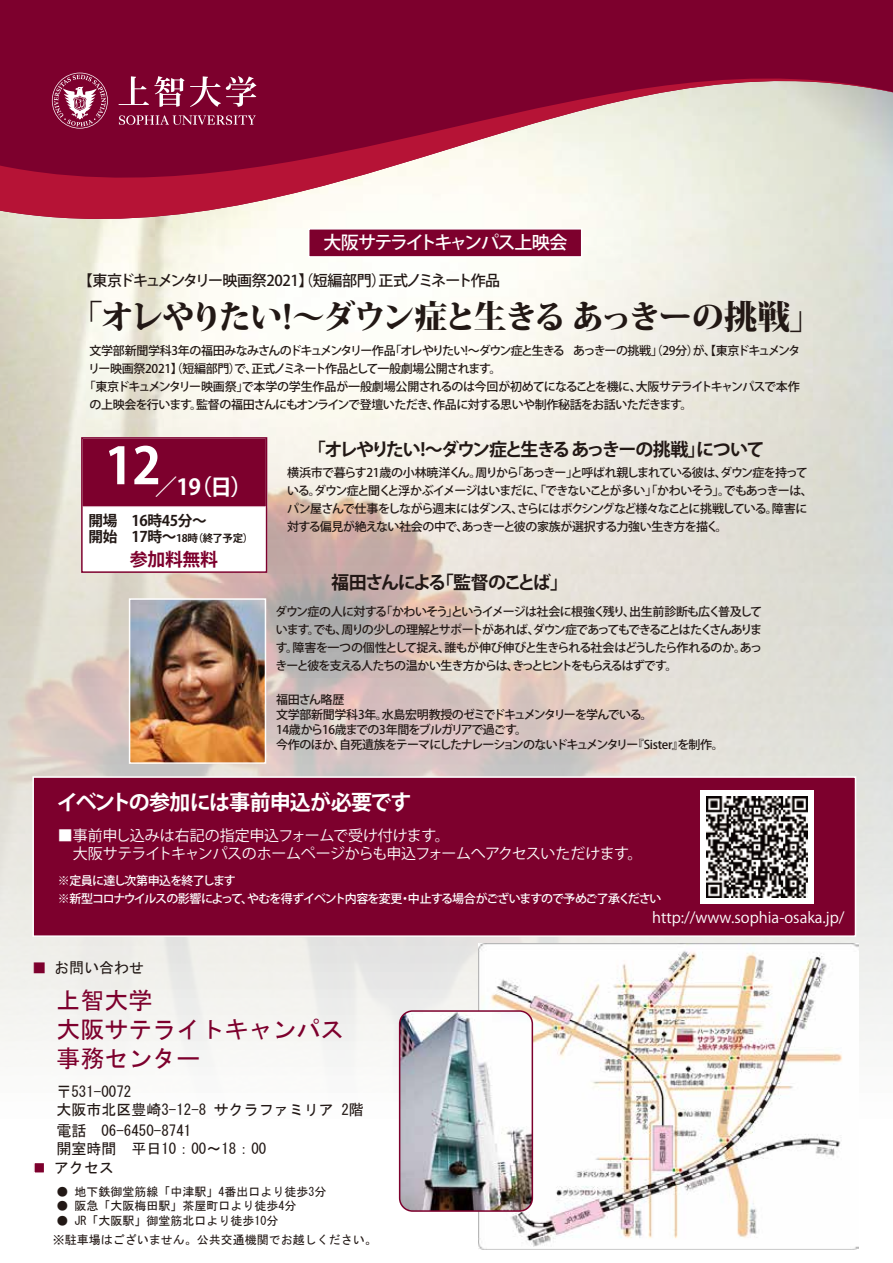
<style>
.page{position:relative;width:893px;height:1263px;background:#fff}
.page>*{position:absolute;margin:0;border:0;box-sizing:border-box;transform-origin:0 0}
.t1{font:700 50.25px "Koz Go Pr 6 N";color:#fff}
.t2{font:800 33px "Koz Min Pro";letter-spacing:-.075em;color:#221815}
.t3{font:24px/28.8px "MS Gothic";color:#7d002d}
.t4{font:700 22.05px "Koz Go Pr 6 N";color:#fff}
.t5{font:700 21px "Koz Go Pr 6 N";letter-spacing:-.045em;color:#fff}
.t6{font:700 18px "Koz Go Pr 6 N";letter-spacing:-.105em;color:#221815}
.t7{font:700 18px "Koz Go Pr 6 N";letter-spacing:-.125em;color:#221815}
.t8{font:500 18px "Koz Go Pr 6 N";letter-spacing:-.085em;color:#fff}
.t9{font:700 18px "Koz Go Pr 6 N";letter-spacing:-.025em;color:#7d002d}
.t10{font:15px/18px "MS Gothic";color:#221815}
.t11{font:15px/18px "Koz Go Pr 6 N";letter-spacing:-.02em;color:#fff}
.t12{font:500 15px "Koz Go Pr 6 N";letter-spacing:-.055em;color:#221815}
.t13{font:15px "Koz Go Pr 6 N";color:#fff}
.t14{font:700 14.7px "Koz Go Pr 6 N";letter-spacing:-.025em;color:#221815}
.t15{font:500 12px/18px "Koz Go Pr 6 N";letter-spacing:-.065em;color:#221815}
.t16{font:12px/19.6px "MS Gothic";color:#221815}
.t17{font:500 12px/18px "Koz Go Pr 6 N";letter-spacing:-.08em;color:#fff}
.t18{font:500 12px "Koz Go Pr 6 N";letter-spacing:-.03em;color:#221815}
.t19{font:700 10.5px "Koz Go Pr 6 N";letter-spacing:-.025em;color:#221815}
.s1{font-size:14.7px}
.s2{color:#7d002d}
</style>
<div class="page">
<div style="left:0;top:0;width:893px;height:19px;background:#7d002d"></div>
<svg style="left:0;top:19px;width:893px;height:256px;background:#b97686"></svg>
<svg style="left:119px;top:115px;width:137px;height:10px"></svg>
<svg style="left:119px;top:76px;width:137px;height:31px;background:#99385b"></svg>
<svg style="left:52px;top:73px;width:56px;height:56px;background:#9d4061"></svg>
<div style="left:32px;top:776px;width:824px;height:161px;background:#7d002d;border:2px solid #fff"></div>
<div style="left:701px;top:791px;width:113px;height:113px;background:#fff"></div>
<img style="left:707px;top:797px;width:101px;height:101px">
<img style="left:478px;top:943px;width:380px;height:306px">
<img style="left:400px;top:1011px;width:132px;height:200px">
<div style="left:399px;top:1010px;width:134px;height:202px;border:2px solid #7d002d;border-radius:13px"></div>
<div style="left:308px;top:228px;width:274px;height:30px;background:#7d002d;border:2px solid #fff"></div>
<div style="left:81px;top:437px;width:186px;height:71px;background:#7d002d;border:2px solid #fff"></div>
<div style="left:81px;top:437px;width:186px;height:136px;border:2px solid #7d002d"></div>
<img style="left:132px;top:601px;width:131px;height:160px">
<div style="left:129px;top:598px;width:137px;height:166px;border:2px solid #fff"></div>
<h3 class="t8" style="left:323px;top:232px;width:246px">大阪サテライトキャンパス上映会</h3>
<p class="t12" style="left:78px;top:272px;width:424px">【東京ドキュメンタリー映画祭2021】（短編部門）正式ノミネート作品</p>
<h2 class="t2" style="left:69px;top:292px;width:754px">「オレやりたい!～ダウン症と生きる あっきーの挑戦」</h2>
<p class="t15" style="left:90px;top:342px;width:712px">文学部新聞学科3年の福田みなみさんのドキュメンタリー作品「オレやりたい!～ダウン症と生きる あっきーの挑戦」（29分）が、【東京ドキュメンタ</p>
<p class="t18" style="left:88px;top:362px;width:415px">リー映画祭2021】（短編部門）で、正式ノミネート作品として一般劇場公開されます。</p>
<p class="t15" style="left:84px;top:378px;width:717px">「東京ドキュメンタリー映画祭」で本学の学生作品が一般劇場公開されるのは今回が初めてになることを機に、大阪サテライトキャンパスで本作</p>
<p class="t15" style="left:89px;top:396px;width:604px">の上映会を行います。監督の福田さんにもオンラインで登壇いただき、作品に対する思いや制作秘話をお話いただきます。</p>
<h1 class="t1" style="left:105px;top:437px;width:58px">12</h1>
<h3 class="t4" style="left:155px;top:474px;width:99px">／19（日）</h3>
<p class="t14" style="left:89px;top:512px;width:120px">開場　16時45分～</p>
<p class="t19" style="left:89px;top:532px;width:166px"><span class="s1">開始　17時～</span>18時（終了予定）</p>
<h3 class="t9" style="left:130px;top:549px;width:90px">参加料無料</h3>
<h3 class="t6" style="left:308px;top:439px;width:458px">「オレやりたい!～ダウン症と生きる あっきーの挑戦」について</h3>
<p class="t15" style="left:287px;top:464px;width:527px">横浜市で暮らす21歳の小林暁洋くん。周りから「あっきー」と呼ばれ親しまれている彼は、ダウン症を持っている。ダウン症と聞くと浮かぶイメージはいまだに、「できないことが多い」「かわいそう」。でもあっきーは、パン屋さんで仕事をしながら週末にはダンス、さらにはボクシングなど様々なことに挑戦している。障害に対する偏見が絶えない社会の中で、あっきーと彼の家族が選択する力強い生き方を描く。</p>
<h3 class="t7" style="left:331px;top:572px;width:238px">福田さんによる「監督のことば」</h3>
<p class="t15" style="left:275px;top:602px;width:488px;text-align:justify">ダウン症の人に対する「かわいそう」というイメージは社会に根強く残り、出生前診断も広く普及しています。でも、周りの少しの理解とサポートがあれば、ダウン症であってもできることはたくさんあります。障害を一つの個性として捉え、誰もが伸び伸びと生きられる社会はどうしたら作れるのか。あっきーと彼を支える人たちの温かい生き方からは、きっとヒントをもらえるはずです。</p>
<p class="t15" style="left:276px;top:692px;width:449px;line-height:15px">福田さん略歴<br>文学部新聞学科3年。水島宏明教授のゼミでドキュメンタリーを学んでいる。<br>14歳から16歳までの3年間をブルガリアで過ごす。<br>今作のほか、自死遺族をテーマにしたナレーションのないドキュメンタリー『Sister』を制作。</p>
<h3 class="t5" style="left:57px;top:791px;width:356px">イベントの参加には事前申込が必要です</h3>
<p class="t11" style="left:58px;top:826px;width:586px">■事前申し込みは右記の指定申込フォームで受け付けます。<br>　大阪サテライトキャンパスのホームページからも申込フォームへアクセスいただけます。</p>
<p class="t17" style="left:58px;top:871px;width:605px">※定員に達し次第申込を終了します<br>※新型コロナウイルスの影響によって、やむを得ずイベント内容を変更・中止する場合がございますので予めご了承ください</p>
<p class="t10" style="left:32px;top:959px;width:114px"><span class="s2">■</span> お問い合わせ</p>
<h3 class="t3" style="left:56px;top:986px;width:289px">上智大学<br>大阪サテライトキャンパス事務センター</h3>
<p class="t10" style="left:56px;top:1083px;width:309px">〒531-0072<br>大阪市北区豊崎3-12-8 サクラファミリア 2階</p>
<p class="t10" style="left:56px;top:1121px;width:211px">電話　06-6450-8741<br>開室時間　平日10：00～18：00</p>
<p class="t10" style="left:32px;top:1158px;width:84px"><span class="s2">■</span> アクセス</p>
<p class="t16" style="left:56px;top:1181px;width:271px">● 地下鉄御堂筋線「中津駅」4番出口より徒歩3分</p>
<p class="t16" style="left:56px;top:1196px;width:241px">● 阪急「大阪梅田駅」茶屋町口より徒歩4分</p>
<p class="t16" style="left:53px;top:1210px;width:326px;text-indent:4px">● JR「大阪駅」御堂筋北口より徒歩10分<br>※駐車場はございません。公共交通機関でお越しください。</p>
<p class="t13" style="left:652px;top:909px;width:194px">http://www.sophia-osaka.jp/</p>
</div>
